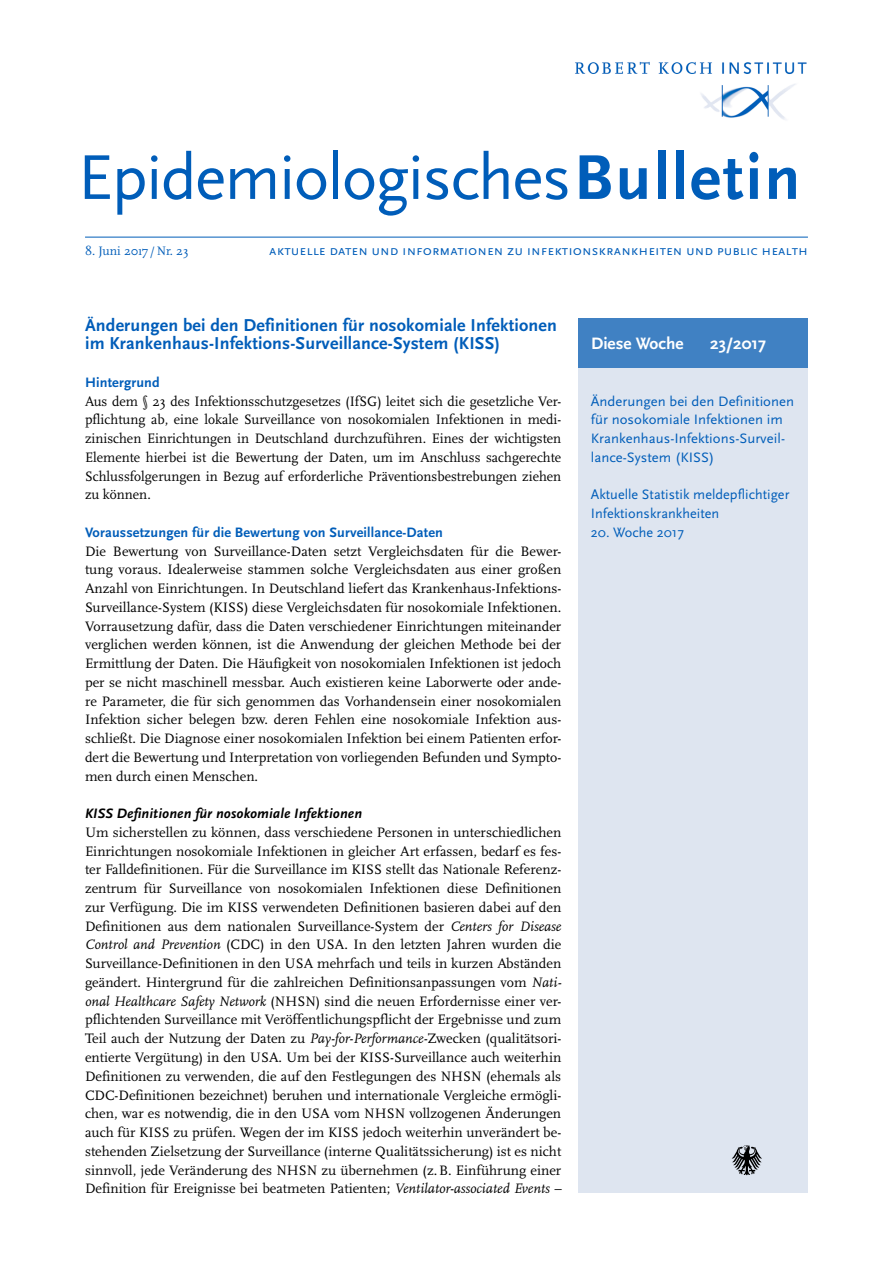
<style>
.page{position:relative;width:893px;height:1263px;background:#fff}
.page>*{position:absolute;margin:0;border:0;box-sizing:border-box;transform-origin:0 0}
.t1{font:66px "Scala Sans Pro";letter-spacing:-.02em;color:#005db9}
.t2{font:700 18px/18.8px "Scala Sans Pro";letter-spacing:.01em;color:#005db9}
.t3{font:700 17.25px "Scala Sans Pro";color:#fff}
.t4{font:14.25px/18.8px "Scala Pro";color:#000;text-align:justify}
.t5{font:14.25px/18.8px "Scala Sans Pro";color:#005db9}
.t6{font:700 14.25px "Scala Sans Pro";letter-spacing:.01em;color:#005db9}
.t7{font:italic 700 14.25px "Scala Sans Pro";letter-spacing:.01em;color:#000}
.t8{font:12.75px "Scala Pro";color:#005db9}
.s1{font-weight:700}
.s2{font-style:italic}
</style>
<div class="page">
<hr style="left:85px;top:237px;width:723px;height:1px;background:#005db9">
<img style="left:575px;top:61px;width:232px;height:59px">
<div style="left:578px;top:318px;width:230px;height:875px;background:#dee5f0"></div>
<div style="left:578px;top:318px;width:230px;height:50px;background:#4081c3"></div>
<svg style="left:732px;top:1145px;width:30px;height:31px"></svg>
<h1 class="t1" style="left:78px;top:139px;width:724px">Epidemiologisches<span class="s1">Bulletin</span></h1>
<p class="t8" style="left:85px;top:243px;width:105px">8. Juni 2017 /Nr. 23</p>
<p class="t5" style="left:269px;top:241px;width:540px">aktuelle daten und informationen zu infektionskrankheiten und public health</p>
<p class="t2" style="left:85px;top:315px;width:473px">Änderungen bei den Definitionen für nosokomiale Infektionen im Krankenhaus-Infektions-Surveillance-System (KISS)</p>
<p class="t6" style="left:85px;top:374px;width:76px">Hintergrund</p>
<p class="t4" style="left:85px;top:391px;width:478px">Aus dem § 23 des Infektionsschutzgesetzes (IfSG) leitet sich die gesetzliche Ver&shy;pflichtung ab, eine lokale Surveillance von nosokomialen Infektionen in medi&shy;zinischen Einrichtungen in Deutschland durchzuführen. Eines der wichtigsten Elemente hierbei ist die Bewertung der Daten, um im Anschluss sachgerechte Schlussfolgerungen in Bezug auf erforderliche Präventionsbestrebungen ziehen zu können.</p>
<p class="t6" style="left:85px;top:524px;width:359px">Voraussetzungen für die Bewertung von Surveillance-Daten</p>
<p class="t4" style="left:85px;top:541px;width:478px">Die Bewertung von Surveillance-Daten setzt Vergleichsdaten für die Bewer&shy;tung voraus. Idealerweise stammen solche Vergleichsdaten aus einer großen Anzahl von Einrichtungen. In Deutschland liefert das Krankenhaus-Infektions-Surveillance-System (KISS) diese Vergleichsdaten für nosokomiale Infektionen.<br>Vorrausetzung dafür, dass die Daten verschiedener Einrichtungen miteinander verglichen werden können, ist die Anwendung der gleichen Methode bei der Ermittlung der Daten. Die Häufigkeit von nosokomialen Infektionen ist jedoch per se nicht maschinell messbar. Auch existieren keine Laborwerte oder ande&shy;re Parameter, die für sich genommen das Vorhandensein einer nosokomialen Infektion sicher belegen bzw. deren Fehlen eine nosokomiale Infektion aus&shy;schließt. Die Diagnose einer nosokomialen Infektion bei einem Patienten erfor&shy;dert die Bewertung und Interpretation von vorliegenden Befunden und Sympto&shy;men durch einen Menschen.</p>
<p class="t7" style="left:85px;top:805px;width:279px">KISS Definitionen für nosokomiale Infektionen</p>
<p class="t4" style="left:85px;top:823px;width:478px">Um sicherstellen zu können, dass verschiedene Personen in unterschiedlichen Einrichtungen nosokomiale Infektionen in gleicher Art erfassen, bedarf es fes&shy;ter Falldefinitionen. Für die Surveillance im KISS stellt das Nationale Referenz&shy;zentrum für Surveillance von nosokomialen Infektionen diese Definitionen zur Verfügung. Die im KISS verwendeten Definitionen basieren dabei auf den Definitionen aus dem nationalen Surveillance-System der <span class="s2">Centers for Disease Control and Prevention</span> (CDC) in den USA. In den letzten Jahren wurden die Surveillance-Definitionen in den USA mehrfach und teils in kurzen Abständen geändert. Hintergrund für die zahlreichen Definitionsanpassungen vom <span class="s2">Nati&shy;onal Healthcare Safety Network</span> (NHSN) sind die neuen Erfordernisse einer ver&shy;pflichtenden Surveillance mit Veröffentlichungspflicht der Ergebnisse und zum Teil auch der Nutzung der Daten zu <span class="s2">Pay-for-Performance-</span>Zwecken (qualitätsori&shy;entierte Vergütung) in den USA. Um bei der KISS-Surveillance auch weiterhin Definitionen zu verwenden, die auf den Festlegungen des NHSN (ehemals als CDC-Definitionen bezeichnet) beruhen und internationale Vergleiche ermögli&shy;chen, war es notwendig, die in den USA vom NHSN vollzogenen Änderungen auch für KISS zu prüfen. Wegen der im KISS jedoch weiterhin unverändert be&shy;stehenden Zielsetzung der Surveillance (interne Qualitätssicherung) ist es nicht sinnvoll, jede Veränderung des NHSN zu übernehmen (z.B. Einführung einer Definition für Ereignisse bei beatmeten Patienten; <span class="s2">Ventilator-associated Events –</span></p>
<p class="t3" style="left:591px;top:334px;width:94px">Diese Woche</p>
<p class="t3" style="left:710px;top:334px;width:58px">23/2017</p>
<p class="t5" style="left:591px;top:391px;width:205px">Änderungen bei den Definitionen für nosokomiale Infektionen im<br>Krankenhaus-Infektions-Surveil&shy;lance-System (KISS)</p>
<p class="t5" style="left:591px;top:485px;width:200px">Aktuelle Statistik meldepflichtiger<br>Infektionskrankheiten</p>
<p class="t5" style="left:591px;top:523px;width:95px">20. Woche 2017</p>
</div>
